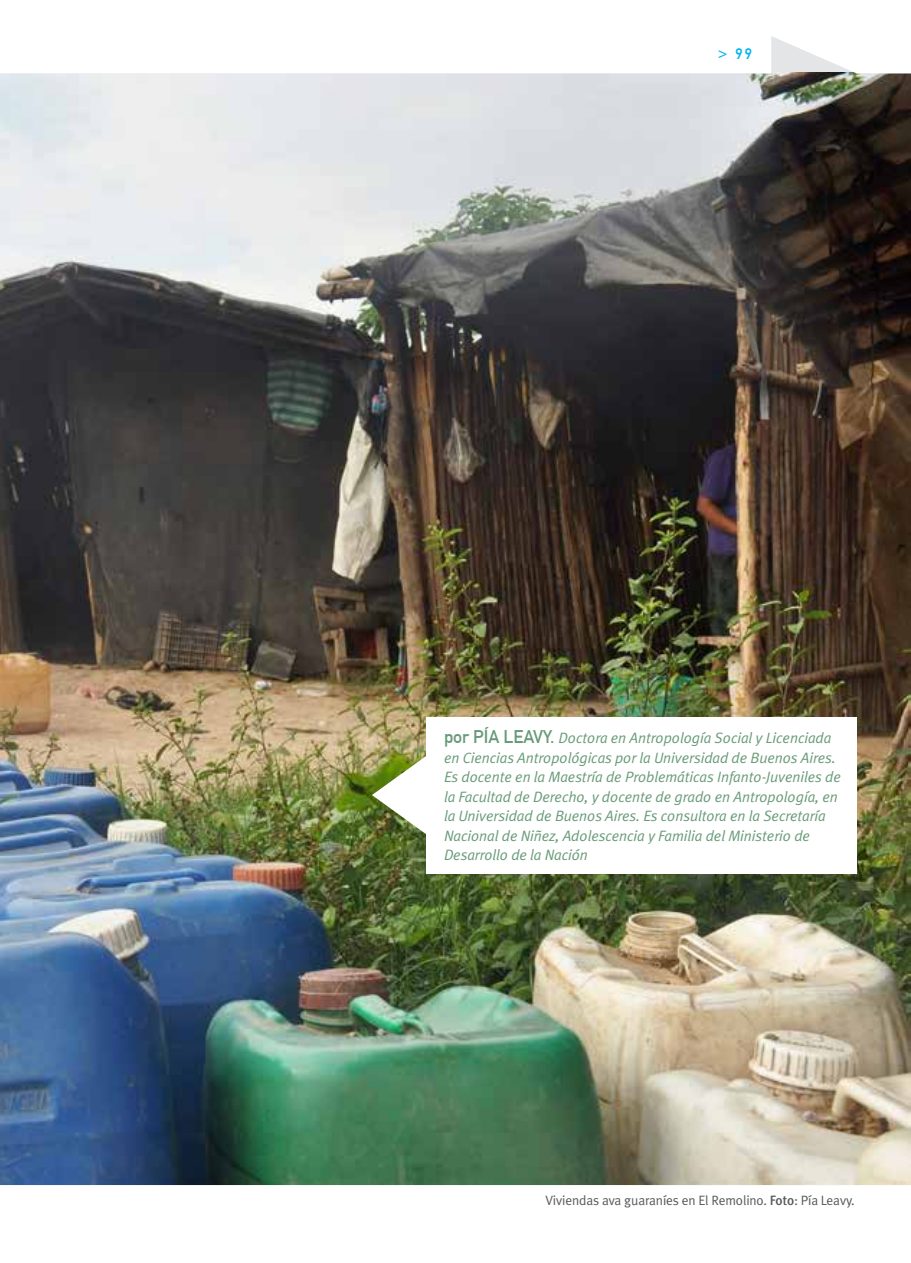
<style>
.page{position:relative;width:911px;height:1263px;background:#fff}
.page>*{position:absolute;margin:0;border:0;box-sizing:border-box;transform-origin:0 0}
.t1{font:italic 15px/19.5px "Meta Plus Normal";letter-spacing:-.005em;color:#689b78}
.t2{font:15px "DIN1451 Mittelschrift";color:#00b3f0}
.t3{font:13.5px "Meta Plus Normal";letter-spacing:-.01em;color:#58595b}
.s1{font-family:"DIN1451 Mittelschrift";font-style:normal;font-size:18px}
.s2{font-family:"Meta Plus";font-weight:500}
</style>
<div class="page">
<img style="left:0;top:72px;width:911px;height:1113px">
<div style="left:426px;top:717px;width:431px;height:156px;background:#fff"></div>
<img style="left:372px;top:756px;width:54px;height:78px">
<p class="t2" style="left:718px;top:45px;width:35px">&gt; 99</p>
<p class="t1" style="left:444px;top:728px;width:398px"><span class="s1">POR PÍA LEAVY.</span> Doctora en Antropología Social y Licenciada en Ciencias Antropológicas por la Universidad de Buenos Aires.<br>Es docente en la Maestría de Problemáticas Infanto-Juveniles de la Facultad de Derecho, y docente de grado en Antropología, en la Universidad de Buenos Aires. Es consultora en la Secretaría Nacional de Niñez, Adolescencia y Familia del Ministerio de Desarrollo de la Nación</p>
<p class="t3" style="left:545px;top:1192px;width:311px">Viviendas ava guaraníes en El Remolino. <span class="s2">Foto</span>: Pía Leavy.</p>
</div>
